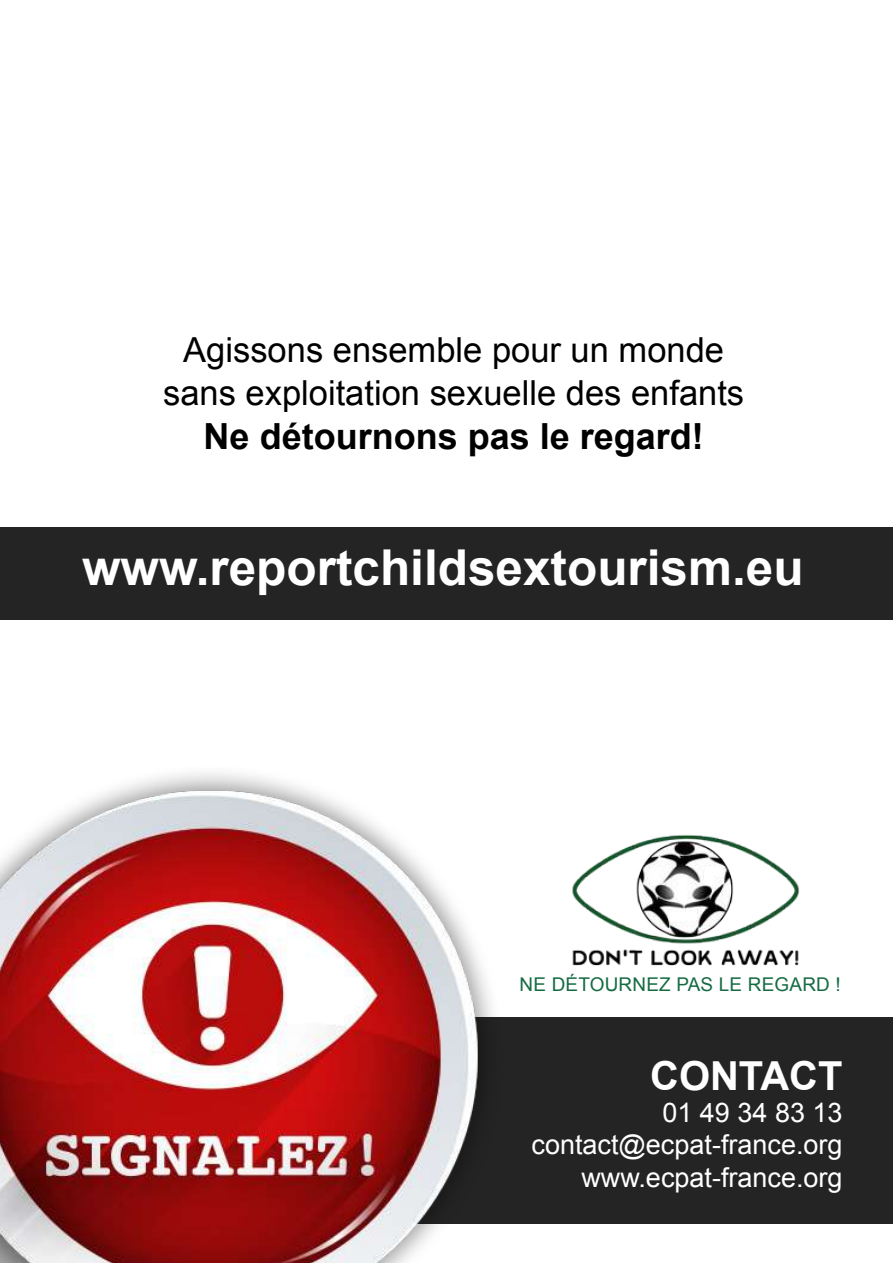
<style>
.page{position:relative;width:893px;height:1263px;background:#fff}
.page>*{position:absolute;margin:0;border:0;box-sizing:border-box;transform-origin:0 0}
.t1{font:700 49.5px "Arial";color:#fff}
.t2{font:700 39.9px "Arial";color:#fff}
.t3{font:700 36px "Arial";color:#000}
.t4{font:34.5px/43.2px "Arial";color:#000;text-align:center}
.t5{font:27px/32.4px "Arial";color:#fff;text-align:right}
.t6{font:18.9px "Arial";letter-spacing:.01em;color:#146b42}
</style>
<div class="page">
<img style="left:572px;top:834px;width:228px;height:132px">
<div style="left:0;top:1017px;width:893px;height:207px;background:#242424"></div>
<img style="left:0;top:773px;width:493px;height:490px">
<div style="left:0;top:527px;width:893px;height:92px;background:#242424"></div>
<p class="t4" style="left:163px;top:329px;width:583px">Agissons ensemble pour un monde sans exploitation sexuelle des enfants</p>
<p class="t3" style="left:204px;top:412px;width:502px">Ne détournons pas le regard!</p>
<h1 class="t1" style="left:82px;top:534px;width:723px">www.reportchildsextourism.eu</h1>
<p class="t6" style="left:520px;top:972px;width:323px">Ne détourn ez pas le regard !</p>
<p class="t2" style="left:650px;top:1049px;width:29px">CONTACT</p>
<p class="t5" style="left:531px;top:1096px;width:313px">01 49 34 83 13 contact@ecpat-france.org www.ecpat-france.org</p>
</div>
